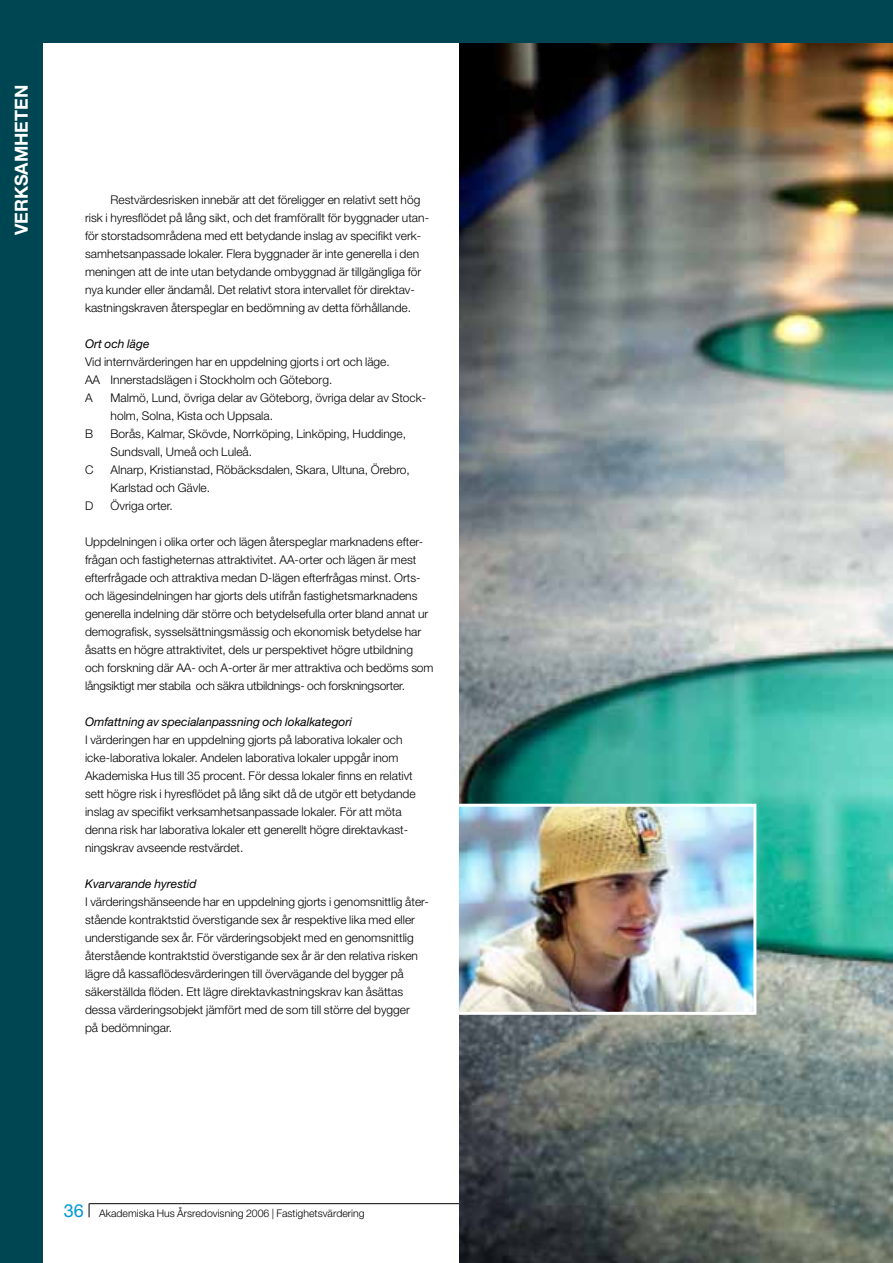
<style>
.page{position:relative;width:893px;height:1263px;background:#fff}
.page>*{position:absolute;margin:0;border:0;box-sizing:border-box;transform-origin:0 0}
.t1{font:700 18px "Helvetica Neue LT Std";color:#fff}
.t2{font:18px "Helvetica Neue LT Std";color:#0098d8}
.t3{font:300 12px/18px "Helvetica Neue LT Std";color:#000}
.t4{font:italic 12px "Helvetica Neue LT Std";color:#000}
.t5{font:300 10.5px "Helvetica Neue LT Std";color:#000}
</style>
<div class="page">
<hr style="left:89px;top:1203px;width:719px;height:1px;background:#000">
<svg style="left:89px;top:1203px;width:1px;height:14px"></svg>
<div style="left:0;top:0;width:43px;height:1263px;background:#004652"></div>
<img style="left:459px;top:43px;width:434px;height:1220px">
<div style="left:0;top:0;width:893px;height:43px;background:#004652"></div>
<img style="left:460px;top:808px;width:292px;height:203px">
<div style="left:456px;top:804px;width:300px;height:211px;border:3px solid #fff"></div>
<h1 class="t1" style="left:10px;top:235px;width:152px;rotate:-90deg">VERKSAMHETEN</h1>
<p class="t3" style="left:85px;top:191px;width:346px;text-indent:26px">Restvärdesrisken innebär att det föreligger en relativt sett hög risk i hyresflödet på lång sikt, och det framförallt för byggnader utan&shy;för storstadsområdena med ett betydande inslag av specifikt verk&shy;samhetsanpassade lokaler. Flera byggnader är inte generella i den meningen att de inte utan betydande ombyggnad är tillgängliga för nya kunder eller ändamål. Det relativt stora intervallet för direktav&shy;kastningskraven återspeglar en bedömning av detta förhållande.</p>
<p class="t4" style="left:85px;top:337px;width:66px">Ort och läge</p>
<p class="t3" style="left:85px;top:353px;width:306px">Vid internvärderingen har en uppdelning gjorts i ort och läge.<br>AA Innerstadslägen i Stockholm och Göteborg.<br>A</p>
<p class="t3" style="left:111px;top:389px;width:317px">Malmö, Lund, övriga delar av Göteborg, övriga delar av Stock&shy;holm, Solna, Kista och Uppsala.</p>
<p class="t3" style="left:85px;top:425px;width:10px">B</p>
<p class="t3" style="left:111px;top:425px;width:297px">Borås, Kalmar, Skövde, Norrköping, Linköping, Huddinge,<br>Sundsvall, Umeå och Luleå.</p>
<p class="t3" style="left:85px;top:461px;width:10px">C</p>
<p class="t3" style="left:111px;top:461px;width:301px">Alnarp, Kristianstad, Röbäcksdalen, Skara, Ultuna, Örebro,<br>Karlstad och Gävle.</p>
<p class="t3" style="left:85px;top:497px;width:10px">D</p>
<p class="t3" style="left:111px;top:497px;width:64px">Övriga orter.</p>
<p class="t3" style="left:85px;top:533px;width:350px">Uppdelningen i olika orter och lägen återspeglar marknadens efter&shy;frågan och fastigheternas attraktivitet. AA-orter och lägen är mest efterfrågade och attraktiva medan D-lägen efterfrågas minst. Orts&shy;och lägesindelningen har gjorts dels utifrån fastighetsmarknadens generella indelning där större och betydelsefulla orter bland annat ur demografisk, sysselsättningsmässig och ekonomisk betydelse har åsatts en högre attraktivitet, dels ur perspektivet högre utbildning och forskning där AA- och A-orter är mer attraktiva och bedöms som långsiktigt mer stabila och säkra utbildnings- och forskningsorter.</p>
<p class="t4" style="left:85px;top:715px;width:269px">Omfattning av specialanpassning och lokalkategori</p>
<p class="t3" style="left:85px;top:731px;width:332px">I värderingen har en uppdelning gjorts på laborativa lokaler och icke-laborativa lokaler. Andelen laborativa lokaler uppgår inom Akademiska Hus till 35 procent. För dessa lokaler finns en relativt sett högre risk i hyresflödet på lång sikt då de utgör ett betydande inslag av specifikt verksamhetsanpassade lokaler. För att möta denna risk har laborativa lokaler ett generellt högre direktavkast&shy;ningskrav av-seende restvärdet.</p>
<p class="t4" style="left:85px;top:877px;width:113px">Kvarvarande hyrestid</p>
<p class="t3" style="left:85px;top:893px;width:345px">I värderingshänseende har en uppdelning gjorts i genomsnittlig åter&shy;stående kontraktstid överstigande sex år respektive lika med eller understigande sex år. För värderingsobjekt med en genomsnittlig återstående kontraktstid överstigande sex år är den relativa risken lägre då kassaflödesvärderingen till övervägande del bygger på säkerställda flöden. Ett lägre direktavkastningskrav kan åsättas dessa värderingsobjekt jämfört med de som till större del bygger<br>på bedömningar.</p>
<h1 class="t2" style="left:64px;top:1200px;width:22px">36</h1>
<p class="t5" style="left:99px;top:1207px;width:267px">Akademiska Hus Årsredovisning 2006 | Fastighetsvärdering</p>
</div>
